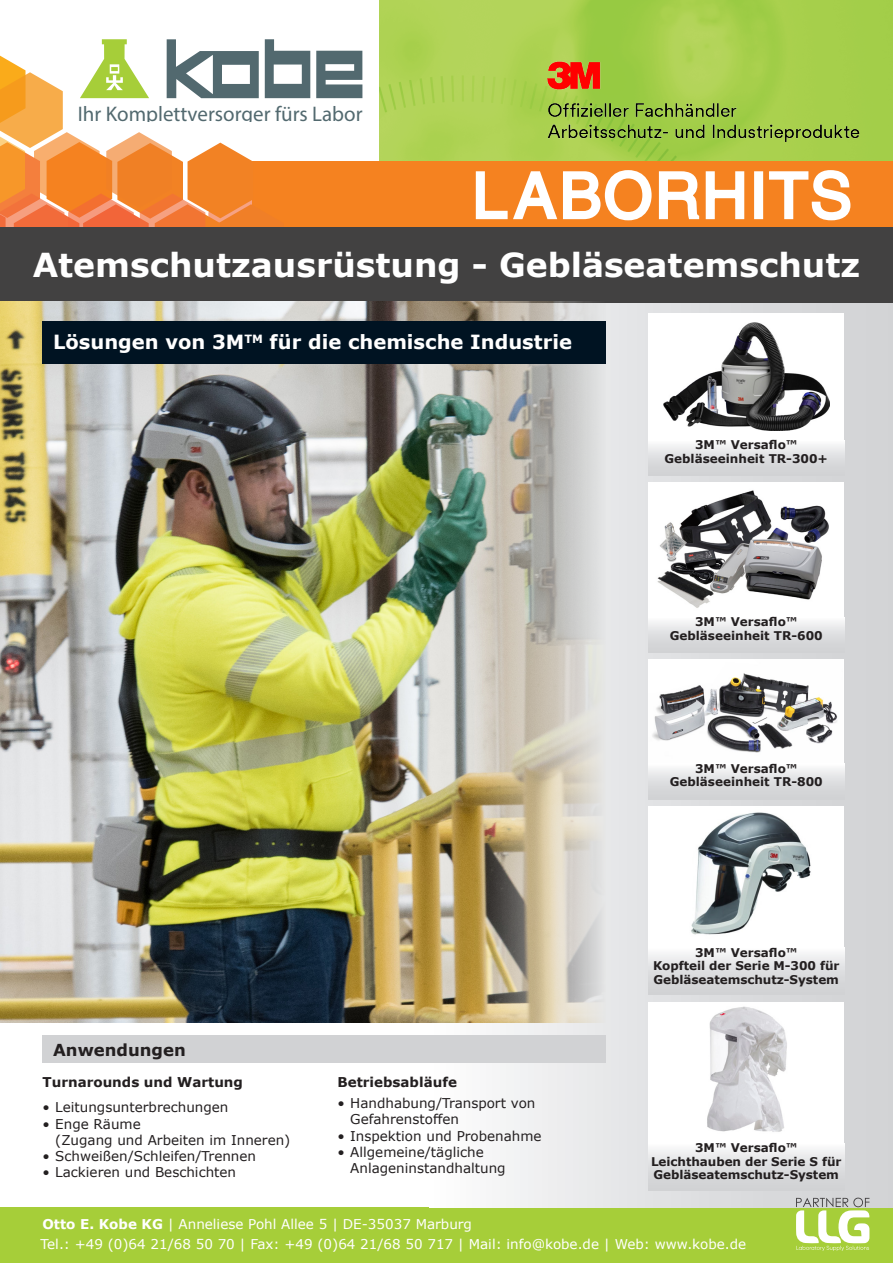
<style>
.page{position:relative;width:893px;height:1263px;background:#fff}
.page>*{position:absolute;margin:0;border:0;box-sizing:border-box;transform-origin:0 0}
.t1{font:700 33px "Verdana";color:#fff}
.t2{font:21.15px "Myriad Pro";color:#52696f}
.t3{font:700 19.5px "Verdana";color:#fff}
.t4{font:700 16.5px "Verdana";color:#231f20}
.t5{font:13.5px/16.2px "Verdana";color:#231f20}
.t6{font:13.5px "Verdana";color:#fff}
.t7{font:700 13.5px "Verdana";color:#231f20}
.t8{font:700 12px/13.5px "Verdana";letter-spacing:-.005em;color:#231f20;text-align:center}
.s1{font-weight:700}
</style>
<div class="page">
<img style="left:378px;top:0;width:515px;height:162px">
<div style="left:0;top:1208px;width:893px;height:55px;background:#a6ce39"></div>
<svg style="left:316px;top:51px;width:46px;height:47px;background:#6f8287"></svg>
<div style="left:252px;top:162px;width:641px;height:68px;background:#f58220"></div>
<svg style="left:475px;top:170px;width:270px;height:51px"></svg>
<div style="left:754px;top:171px;width:9px;height:48px;background:#fff;border:3px solid #fff"></div>
<svg style="left:769px;top:170px;width:82px;height:51px"></svg>
<svg style="left:0;top:39px;width:310px;height:188px"></svg>
<div style="left:0;top:227px;width:893px;height:77px;background:#424141"></div>
<div style="left:429px;top:304px;width:464px;height:904px;background:linear-gradient(to right,#fafafb,#cecfd1)"></div>
<div style="left:43px;top:1035px;width:563px;height:28px;background:#d1d2d4"></div>
<img style="left:0;top:302px;width:606px;height:721px">
<img style="left:648px;top:659px;width:195px;height:105px">
<svg style="left:648px;top:764px;width:196px;height:35px"></svg>
<div style="left:648px;top:482px;width:196px;height:170px;background:#fff"></div>
<img style="left:657px;top:490px;width:172px;height:118px">
<div style="left:648px;top:617px;width:196px;height:36px;background:linear-gradient(to bottom,#f7f7f8,#cccdd0)"></div>
<div style="left:648px;top:314px;width:196px;height:162px;background:#fff"></div>
<img style="left:663px;top:323px;width:166px;height:107px">
<div style="left:648px;top:440px;width:196px;height:36px;background:linear-gradient(to bottom,#f7f8f9,#cccdd0)"></div>
<div style="left:648px;top:1002px;width:196px;height:188px;background:#fff"></div>
<img style="left:707px;top:1006px;width:80px;height:126px">
<div style="left:648px;top:1143px;width:196px;height:47px;background:linear-gradient(to bottom,#f8f8f9,#cbccce)"></div>
<img style="left:535px;top:60px;width:339px;height:85px">
<div style="left:648px;top:806px;width:196px;height:189px;background:#fff"></div>
<img style="left:691px;top:812px;width:120px;height:123px">
<div style="left:648px;top:947px;width:196px;height:48px;background:linear-gradient(to bottom,#f8f8f9,#cccdcf)"></div>
<div style="left:43px;top:321px;width:563px;height:43px;background:#001322"></div>
<svg style="left:796px;top:1197px;width:74px;height:53px"></svg>
<h2 class="t2" style="left:78px;top:101px;width:286px">Ihr Komplettversorger fürs Labor</h2>
<h1 class="t1" style="left:33px;top:241px;width:829px">Atemschutzausrüstung - Gebläseatemschutz</h1>
<h3 class="t3" style="left:53px;top:328px;width:520px">Lösungen von 3M<sup>TM</sup> für die chemische Industrie</h3>
<p class="t4" style="left:53px;top:1038px;width:134px">Anwendungen</p>
<p class="t7" style="left:43px;top:1073px;width:202px">Turnarounds und Wartung</p>
<p class="t5" style="left:43px;top:1099px;width:187px">• Leitungsunterbrechungen</p>
<p class="t5" style="left:55px;top:1115px;width:237px;text-indent:-13px">• Enge Räume<br>(Zugang und Arbeiten im Inneren)</p>
<p class="t5" style="left:43px;top:1148px;width:215px">• Schweißen/Schleifen/Trennen</p>
<p class="t5" style="left:43px;top:1164px;width:195px">• Lackieren und Beschichten</p>
<p class="t7" style="left:337px;top:1073px;width:121px">Betriebsabläufe</p>
<p class="t5" style="left:350px;top:1095px;width:187px;text-indent:-13px">• Handhabung/Transport von<br>Gefahrenstoffen</p>
<p class="t5" style="left:337px;top:1127px;width:206px">• Inspektion und Probenahme</p>
<p class="t5" style="left:350px;top:1144px;width:157px;text-indent:-13px">• Allgemeine/tägliche<br>Anlageninstandhaltung</p>
<p class="t6" style="left:43px;top:1214px;width:431px"><span class="s1">Otto E. Kobe KG</span> | Anneliese Pohl Allee 5 | DE-35037 Marburg</p>
<p class="t8" style="left:665px;top:438px;width:165px">3M™ Versaflo™<br>Gebläseeinheit TR-300+</p>
<p class="t8" style="left:670px;top:615px;width:155px">3M™ Versaflo™<br>Gebläseeinheit TR-600</p>
<p class="t8" style="left:670px;top:761px;width:155px">3M™ Versaflo™<br>Gebläseeinheit TR-800</p>
<p class="t8" style="left:653px;top:945px;width:188px">3M™ Versaflo™<br>Kopfteil der Serie M-300 für<br>Gebläseatemschutz-System</p>
<p class="t8" style="left:651px;top:1141px;width:192px">3M™ Versaflo™<br>Leichthauben der Serie S für<br>Gebläseatemschutz-System</p>
<p class="t6" style="left:40px;top:1234px;width:707px">Tel.: +49 (0)64 21/68 50 70 | Fax: +49 (0)64 21/68 50 717 | Mail: info@kobe.de | Web: www.kobe.de</p>
</div>
